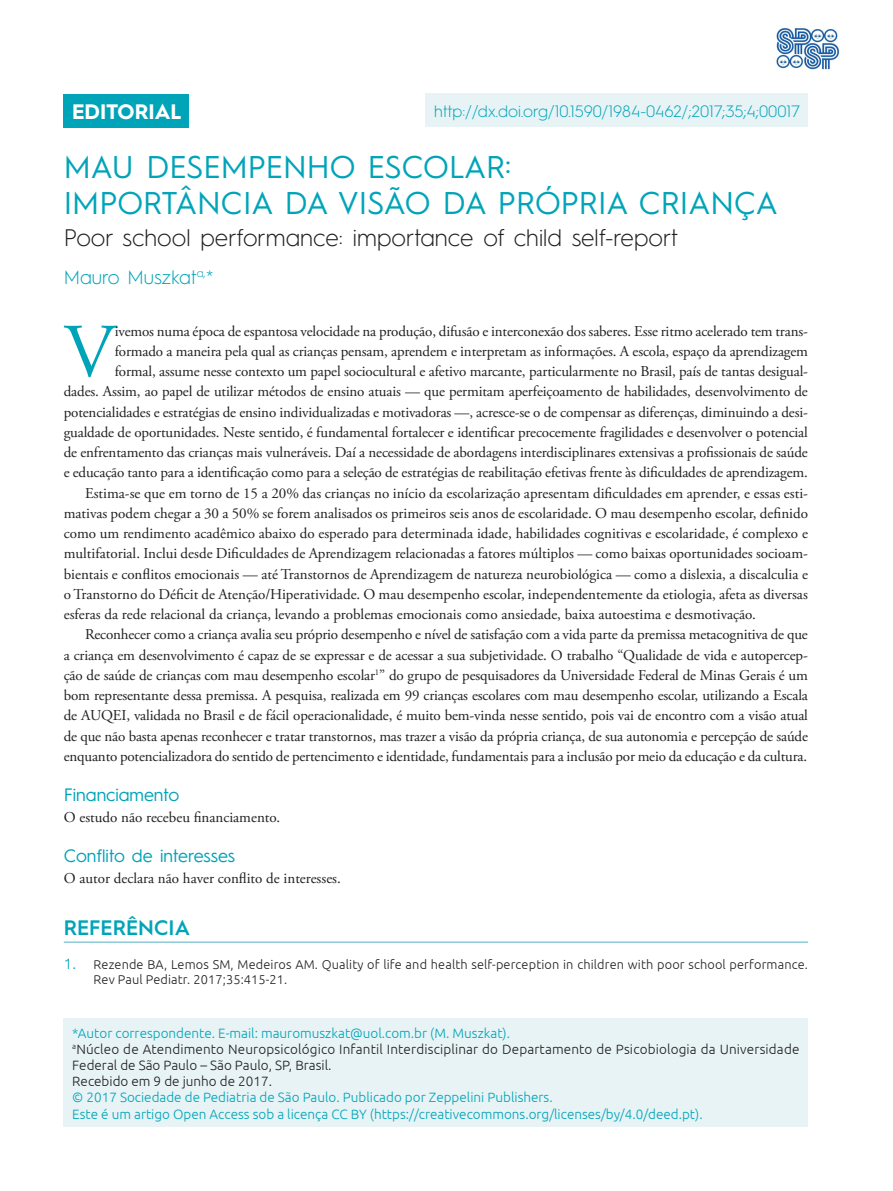
<style>
.page{position:relative;width:893px;height:1191px;background:#fff}
.page>*{position:absolute;margin:0;border:0;box-sizing:border-box;transform-origin:0 0}
.zp_texto_primeiro_pa{font:76.05px "Adobe Garamond Pro";color:#00a4b9}
.zp_Título_PT{font:31.5px/36px "Hurme Geometric Sans 1";color:#00a4b9}
.zp_Título_IN{font:300 24px "Hurme Geometric Sans 1";color:#231f20}
.zp_Sub_1{font:600 21px "Hurme Geometric Sans 1";color:#00a4b9}
.zp_seção{font:700 21px "Hurme Geometric Sans 1";color:#fff}
.zp_Autor{font:300 19.5px "Hurme Geometric Sans 1";color:#00a4b9}
.zp_Sub_Funding_e_Con{font:18px "Hurme Geometric Sans 1";color:#00a4b9}
.zp_Doi{font:300 16.5px "Hurme Geometric Sans 1";color:#00a4b9}
.zp_Texto{font:15px/20.2px "Adobe Garamond Pro";letter-spacing:-.01em;color:#231f20;text-align:justify}
.zp_texto_primeiro_pa-2{font:15px/20.2px "Adobe Garamond Pro";letter-spacing:-.01em;color:#231f20;text-align:right}
.zp_Autor_corresponde{font:300 13.5px/16.2px "Ubuntu";color:#00a4b9}
.zp_Titulações{font:300 13.5px/16.2px "Ubuntu";letter-spacing:.01em;color:#231f20}
.zp_Referências{font:300 12.75px/15.6px "Ubuntu";letter-spacing:.01em;color:#231f20}
.s1{font-size:15px;color:#00a4b9}
</style>
<div class="page">
<div style="left:64px;top:1018px;width:744px;height:109px;background:#e7f3f5"></div>
<div style="left:64px;top:94px;width:125px;height:33px;background:#00a4b9"></div>
<div style="left:426px;top:94px;width:382px;height:33px;background:#e7f3f5"></div>
<hr style="left:64px;top:941px;width:744px;height:2px;background:#8ecbd8">
<img style="left:776px;top:27px;width:64px;height:43px">
<p class="zp_seção" style="left:72px;top:97px;width:111px">EDITORIAL</p>
<p class="zp_Doi" style="left:434px;top:100px;width:367px">http://dx.doi.org/10.1590/1984-0462/;2017;35;4;00017</p>
<p class="zp_Título_PT" style="left:64px;top:147px;width:715px">MAU DESEMPENHO ESCOLAR:<br>IMPORTÂNCIA DA VISÃO DA PRÓPRIA CRIANÇA</p>
<p class="zp_Título_IN" style="left:64px;top:221px;width:616px">Poor school performance: importance of child self-report</p>
<p class="zp_Autor" style="left:64px;top:264px;width:151px">Mauro Muszkat<sup>a,</sup>*</p>
<p class="zp_texto_primeiro_pa-2" style="left:64px;top:321px;width:746px">ivemos numa época de espantosa velocidade na produção, difusão e interconexão dos saberes. Esse ritmo acelerado tem trans&shy;formado a maneira pela qual as crianças pensam, aprendem e interpretam as informações. A escola, espaço da aprendizagem<br>formal, assume nesse contexto um papel sociocultural e afetivo marcante, particularmente no Brasil, país de tantas desigual-<br>dades. Assim, ao papel de utilizar métodos de ensino atuais — que permitam aperfeiçoamento de habilidades, desenvolvimento de potencialidades e estratégias de ensino individualizadas e motivadoras —, acresce-se o de compensar as diferenças, diminuindo a desi&shy;gualdade de oportunidades. Neste sentido, é fundamental fortalecer e identificar precocemente fragilidades e desenvolver o potencial de enfrentamento das crianças mais vulneráveis. Daí a necessidade de abordagens interdisciplinares extensivas a profissionais de saúde e educação tanto para a identificação como para a seleção de estratégias de reabilitação efetivas frente às dificuldades de aprendizagem.</p>
<p class="zp_Texto" style="left:64px;top:483px;width:746px;text-indent:21px">Estima-se que em torno de 15 a 20% das crianças no início da escolarização apresentam dificuldades em aprender, e essas esti&shy;mativas podem chegar a 30 a 50% se forem analisados os primeiros seis anos de escolaridade. O mau desempenho escolar, definido como um rendimento acadêmico abaixo do esperado para determinada idade, habilidades cognitivas e escolaridade, é complexo e multifatorial. Inclui desde Dificuldades de Aprendizagem relacionadas a fatores múltiplos — como baixas oportunidades socioam&shy;bientais e conflitos emocionais — até Transtornos de Aprendizagem de natureza neurobiológica — como a dislexia, a discalculia e o Transtorno do Déficit de Atenção/Hiperatividade. O mau desempenho escolar, independentemente da etiologia, afeta as diversas esferas da rede relacional da criança, levando a problemas emocionais como ansiedade, baixa autoestima e desmotivação.</p>
<p class="zp_Texto" style="left:64px;top:625px;width:746px;text-indent:21px">Reconhecer como a criança avalia seu próprio desempenho e nível de satisfação com a vida parte da premissa metacognitiva de que a criança em desenvolvimento é capaz de se expressar e de acessar a sua subjetividade. O trabalho “Qualidade de vida e autopercep&shy;ção de saúde de crianças com mau desempenho escolar<sup>1</sup>” do grupo de pesquisadores da Universidade Federal de Minas Gerais é um bom representante dessa premissa. A pesquisa, realizada em 99 crianças escolares com mau desempenho escolar, utilizando a Escala de AUQEI, validada no Brasil e de fácil operacionalidade, é muito bem-vinda nesse sentido, pois vai de encontro com a visão atual de que não basta apenas reconhecer e tratar transtornos, mas trazer a visão da própria criança, de sua autonomia e percepção de saúde enquanto potencializadora do sentido de pertencimento e identidade, fundamentais para a inclusão por meio da educação e da cultura.</p>
<p class="zp_Sub_Funding_e_Con" style="left:64px;top:782px;width:117px">Financiamento</p>
<p class="zp_texto_primeiro_pa-2" style="left:64px;top:807px;width:218px">O estudo não recebeu financiamento.</p>
<p class="zp_Sub_Funding_e_Con" style="left:64px;top:843px;width:173px">Conflito de interesses</p>
<p class="zp_texto_primeiro_pa-2" style="left:64px;top:868px;width:279px">O autor declara não haver conflito de interesses.</p>
<p class="zp_texto_primeiro_pa" style="left:64px;top:306px;width:53px">V</p>
<p class="zp_Sub_1" style="left:64px;top:912px;width:128px">REFERÊNCIA</p>
<p class="zp_Referências" style="left:94px;top:956px;width:716px;text-indent:-30px"><span class="s1">1.</span> Rezende BA, Lemos SM, Medeiros AM. Quality of life and health self-perception in children with poor school performance.<br>Rev Paul Pediatr. 2017;35:415-21.</p>
<p class="zp_Autor_corresponde" style="left:72px;top:1024px;width:439px">*Autor correspondente. E-mail: mauromuszkat@uol.com.br (M. Muszkat).</p>
<p class="zp_Titulações" style="left:72px;top:1040px;width:729px"><sup>a</sup>Núcleo de Atendimento Neuropsicológico Infantil Interdisciplinar do Departamento de Psicobiologia da Universidade<br>Federal de São Paulo – São Paulo, SP, Brasil.</p>
<p class="zp_Titulações" style="left:72px;top:1073px;width:201px">Recebido em 9 de junho de 2017.</p>
<p class="zp_Autor_corresponde" style="left:72px;top:1089px;width:632px">© 2017 Sociedade de Pediatria de São Paulo. Publicado por Zeppelini Publishers.<br>Este é um artigo Open Access sob a licença CC BY (https://creativecommons.org/licenses/by/4.0/deed.pt).</p>
</div>
